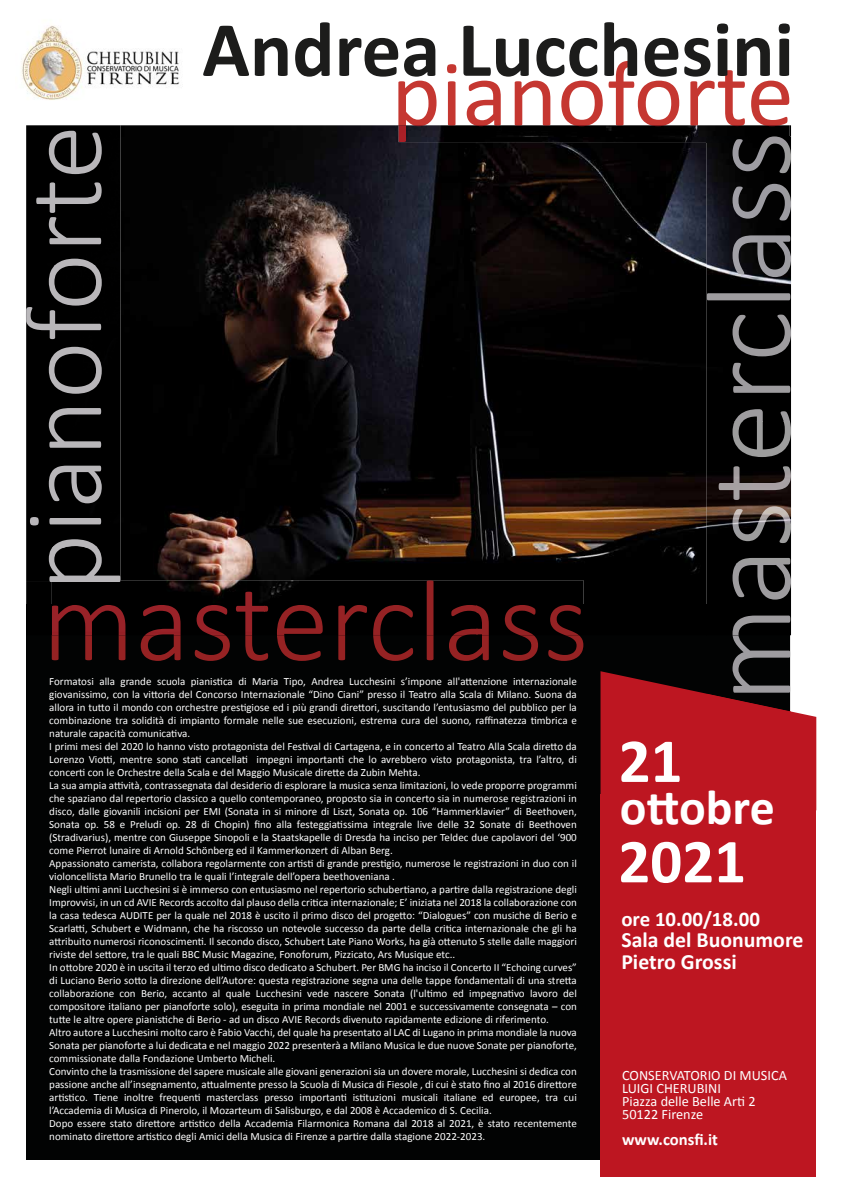
<style>
.page{position:relative;width:842px;height:1191px;background:#fff}
.page>*{position:absolute;margin:0;border:0;box-sizing:border-box;transform-origin:0 0}
.t1{font:300 117px "Calibri";color:#962223}
.t2{font:94.3px "Calibri";color:#c53731}
.t3{font:700 78.8px "Calibri";color:#1c1c1b}
.t4{font:700 63px "Calibri";color:#fff}
.t5{font:700 49.8px "Calibri";color:#fff}
.t6{font:700 21.8px/21.8px "Calibri";color:#fff}
.t7{font:700 20.9px "Calibri";color:#fff}
.t8{font:700 16.7px "Calibri";color:#fff}
.t9{font:14.3px/13.1px "Calibri";color:#fff}
.t10{font:11px/13px "Calibri";color:#fff}
</style>
<div class="page">
<div style="left:26px;top:604px;width:764px;height:556px;background:#020303"></div>
<img style="left:26px;top:125px;width:765px;height:479px">
<img style="left:21px;top:25px;width:159px;height:75px">
<div style="left:600px;top:794px;width:216px;height:383px;background:#bd1621"></div>
<img style="left:707px;top:136px;width:84px;height:499px">
<svg style="left:600px;top:635px;width:216px;height:159px"></svg>
<img style="left:52px;top:580px;width:531px;height:55px">
<img style="left:398px;top:125px;width:391px;height:17px">
<img style="left:707px;top:136px;width:82px;height:6px">
<img style="left:26px;top:125px;width:95px;height:457px">
<img style="left:52px;top:580px;width:69px;height:2px">
<h3 class="t3" style="left:202px;top:-6px;width:593px">Andrea Lucchesini</h3>
<h2 class="t2" style="left:391px;top:29px;width:404px">pianoforte</h2>
<h1 class="t1" style="left:42px;top:548px;width:548px">masterclass</h1>
<p class="t10" style="left:49px;top:674px;width:529px">Formatosi alla grande scuola pianistica di Maria Tipo, Andrea Lucchesini s’impone all'attenzione internazionale giovanissimo, con la vittoria del Concorso Internazionale “Dino Ciani” presso il Teatro alla Scala di Milano. Suona da allora in tutto il mondo con orchestre prestigiose ed i più grandi direttori, suscitando l’entusiasmo del pubblico per la combinazione tra solidità di impianto formale nelle sue esecuzioni, estrema cura del suono, raffinatezza timbrica e naturale capacità comunicativa.<br>I primi mesi del 2020 lo hanno visto protagonista del Festival di Cartagena, e in concerto al Teatro Alla Scala diretto da Lorenzo Viotti, mentre sono stati cancellati impegni importanti che lo avrebbero visto protagonista, tra l’altro, di concerti con le Orchestre della Scala e del Maggio Musicale dirette da Zubin Mehta.<br>La sua ampia attività, contrassegnata dal desiderio di esplorare la musica senza limitazioni, lo vede proporre programmi che spaziano dal repertorio classico a quello contemporaneo, proposto sia in concerto sia in numerose registrazioni in disco, dalle giovanili incisioni per EMI (Sonata in si minore di Liszt, Sonata op. 106 “Hammerklavier” di Beethoven, Sonata op. 58 e Preludi op. 28 di Chopin) fino alla festeggiatissima integrale live delle 32 Sonate di Beethoven (Stradivarius), mentre con Giuseppe Sinopoli e la Staatskapelle di Dresda ha inciso per Teldec due capolavori del ‘900 come Pierrot lunaire di Arnold Schönberg ed il Kammerkonzert di Alban Berg.<br>Appassionato camerista, collabora regolarmente con artisti di grande prestigio, numerose le registrazioni in duo con il violoncellista Mario Brunello tra le quali l’integrale dell’opera beethoveniana .<br>Negli ultimi anni Lucchesini si è immerso con entusiasmo nel repertorio schubertiano, a partire dalla registrazione degli Improvvisi, in un cd AVIE Records accolto dal plauso della critica internazionale; E’ iniziata nel 2018 la collaborazione con la casa tedesca AUDITE per la quale nel 2018 è uscito il primo disco del progetto: “Dialogues” con musiche di Berio e Scarlatti, Schubert e Widmann, che ha riscosso un notevole successo da parte della critica internazionale che gli ha attribuito numerosi riconoscimenti. Il secondo disco, Schubert Late Piano Works, ha già ottenuto 5 stelle dalle maggiori riviste del settore, tra le quali BBC Music Magazine, Fonoforum, Pizzicato, Ars Musique etc..<br>In ottobre 2020 è in uscita il terzo ed ultimo disco dedicato a Schubert. Per BMG ha inciso il Concerto II “Echoing curves” di Luciano Berio sotto la direzione dell’Autore: questa registrazione segna una delle tappe fondamentali di una stretta collaborazione con Berio, accanto al quale Lucchesini vede nascere Sonata (l'ultimo ed impegnativo lavoro del compositore italiano per pianoforte solo), eseguita in prima mondiale nel 2001 e successivamente consegnata – con tutte le altre opere pianistiche di Berio - ad un disco AVIE Records divenuto rapidamente edizione di riferimento.<br>Altro autore a Lucchesini molto caro è Fabio Vacchi, del quale ha presentato al LAC di Lugano in prima mondiale la nuova Sonata per pianoforte a lui dedicata e nel maggio 2022 presenterà a Milano Musica le due nuove Sonate per pianoforte, commissionate dalla Fondazione Umberto Micheli.<br>Convinto che la trasmissione del sapere musicale alle giovani generazioni sia un dovere morale, Lucchesini si dedica con passione anche all’insegnamento, attualmente presso la Scuola di Musica di Fiesole , di cui è stato fino al 2016 direttore artistico. Tiene inoltre frequenti masterclass presso importanti istituzioni musicali italiane ed europee, tra cui l’Accademia di Musica di Pinerolo, il Mozarteum di Salisburgo, e dal 2008 è Accademico di S. Cecilia.<br>Dopo essere stato direttore artistico della Accademia Filarmonica Romana dal 2018 al 2021, è stato recentemente nominato direttore artistico degli Amici della Musica di Firenze a partire dalla stagione 2022-2023.</p>
<h3 class="t4" style="left:619px;top:716px;width:65px">21</h3>
<h3 class="t5" style="left:620px;top:772px;width:156px">ottobre</h3>
<h3 class="t4" style="left:618px;top:817px;width:129px">2021</h3>
<h3 class="t7" style="left:621px;top:904px;width:140px">ore 10.00/18.00</h3>
<h3 class="t6" style="left:621px;top:928px;width:184px">Sala del Buonumore<br>Pietro Grossi</h3>
<h3 class="t9" style="left:622px;top:1068px;width:166px">CONSERVATORIO DI MUSICA<br>LUIGI CHERUBINI<br>Piazza delle Belle Arti 2<br>50122 Firenze</h3>
<h3 class="t8" style="left:622px;top:1127px;width:97px">www.consfi.it</h3>
</div>
